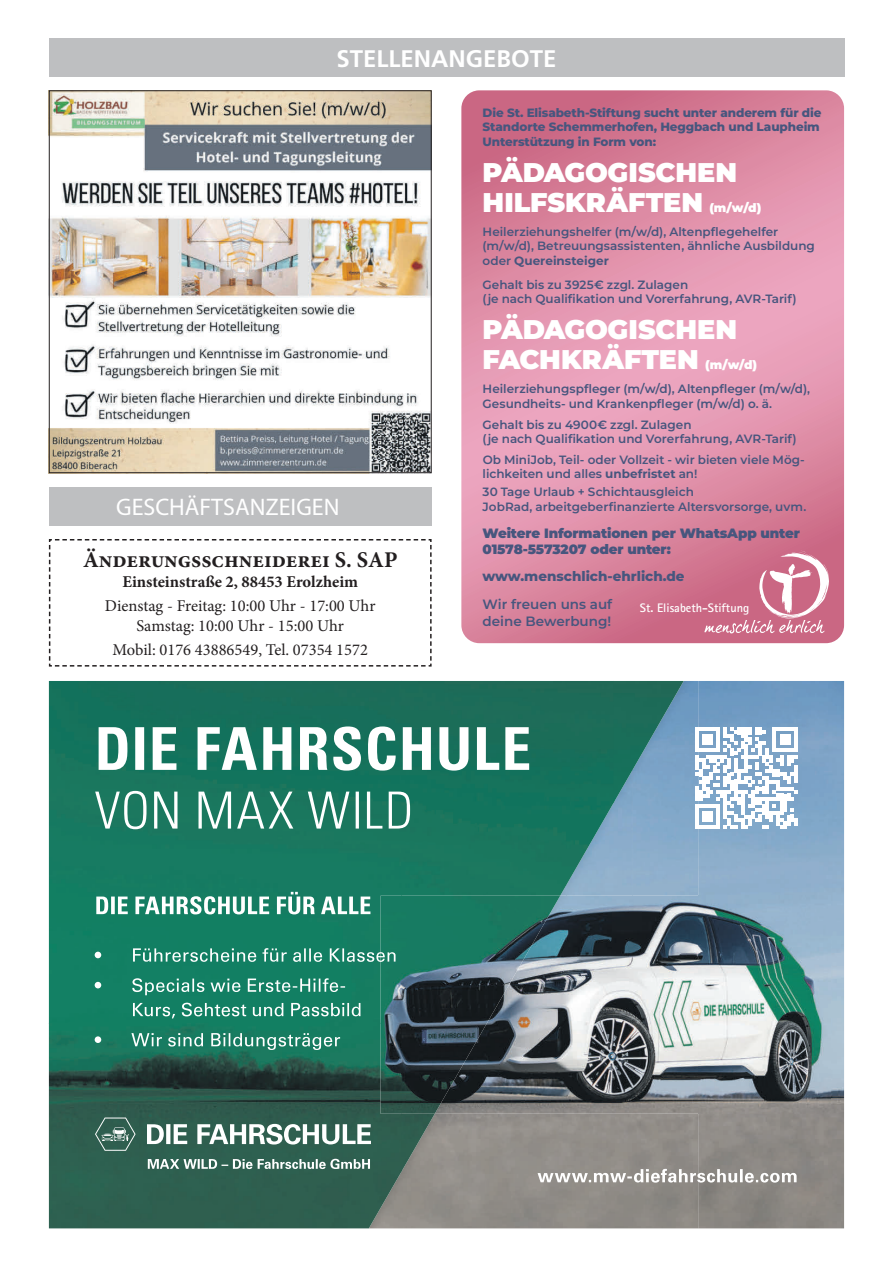
<style>
.page{position:relative;width:893px;height:1263px;background:#fff}
.page>*{position:absolute;margin:0;border:0;box-sizing:border-box;transform-origin:0 0}
.t1{font:900 27px/30px "Montserrat";color:#fff}
.t2{font:700 24px "Frutiger";color:#fff}
.t3{font:700 24px "Frutiger LT Std";color:#fff}
.t4{font:700 22.5px "Minion Pro";color:#231f20}
.t5{font:16.5px/19.8px "Minion Pro";color:#231f20;text-align:center}
.t6{font:700 16.5px "Minion Pro";color:#231f20}
.t7{font:900 13.5px/16.2px "Montserrat";letter-spacing:-.01em;color:#47567e}
.t8{font:600 13.5px/16.5px "Montserrat";color:#47567e}
.t9{font:800 13.5px "Montserrat";color:#47567e}
.t10{font:700 12.3px "Rotis SES";color:#fff}
.t11{font:600 12px/14.4px "Montserrat";color:#47567e}
.t12{font:800 12px/14.4px "Montserrat";letter-spacing:-.01em;color:#47567e}
.t13{font:900 12px "Montserrat";color:#fff}
.s1{font-weight:700}
</style>
<div class="page">
<img style="left:698px;top:681px;width:146px;height:547px">
<img style="left:633px;top:681px;width:65px;height:215px">
<img style="left:49px;top:681px;width:353px;height:547px">
<img style="left:401px;top:681px;width:213px;height:215px">
<img style="left:613px;top:681px;width:71px;height:122px">
<img style="left:401px;top:1114px;width:34px;height:58px">
<svg style="left:99px;top:726px;width:430px;height:45px"></svg>
<svg style="left:95px;top:791px;width:315px;height:38px"></svg>
<svg style="left:95px;top:1117px;width:41px;height:34px"></svg>
<svg style="left:147px;top:1124px;width:224px;height:20px"></svg>
<svg style="left:148px;top:1159px;width:222px;height:10px"></svg>
<img style="left:560px;top:896px;width:271px;height:218px">
<img style="left:381px;top:896px;width:179px;height:218px">
<svg style="left:538px;top:1169px;width:259px;height:14px"></svg>
<svg style="left:96px;top:892px;width:274px;height:22px"></svg>
<svg style="left:95px;top:952px;width:6px;height:6px"></svg>
<svg style="left:133px;top:948px;width:263px;height:14px;background:#509f8a"></svg>
<svg style="left:95px;top:982px;width:6px;height:6px"></svg>
<svg style="left:132px;top:978px;width:213px;height:17px;background:#459a84"></svg>
<svg style="left:133px;top:1003px;width:228px;height:15px;background:#4d9e89"></svg>
<div style="left:95px;top:1036px;width:6px;height:7px;background:#fff;border-radius:50%"></div>
<svg style="left:131px;top:1033px;width:209px;height:17px;background:#4c9984"></svg>
<svg style="left:695px;top:727px;width:102px;height:102px"></svg>
<img style="left:808px;top:1198px;width:21px;height:21px">
<svg style="left:461px;top:90px;width:383px;height:553px;background:#de8da7"></svg>
<svg style="left:704px;top:551px;width:125px;height:82px;background:#d38299"></svg>
<svg style="left:49px;top:539px;width:383px;height:127px"></svg>
<img style="left:51px;top:92px;width:379px;height:379px">
<div style="left:49px;top:90px;width:383px;height:383px;border:1px solid #231f20"></div>
<div style="left:49px;top:487px;width:383px;height:38px;background:#bebfc1"></div>
<div style="left:49px;top:38px;width:795px;height:39px;background:#bebfc1"></div>
<h2 class="t3" style="left:336px;top:44px;width:222px">STELLENANGEBOTE</h2>
<h2 class="t2" style="left:116px;top:492px;width:225px">GESCHÄFTSANZEIGEN</h2>
<h3 class="t4" style="left:83px;top:544px;width:316px">Änderungsschneiderei S. SAP</h3>
<h3 class="t6" style="left:122px;top:570px;width:237px">Einsteinstraße 2, 88453 Erolzheim</h3>
<h3 class="t5" style="left:105px;top:596px;width:272px">Dienstag - Freitag: 10:00 Uhr - 17:00 Uhr<br>Samstag: 10:00 Uhr - 15:00 Uhr</h3>
<h3 class="t5" style="left:113px;top:640px;width:257px">Mobil: 0176 43886549, Tel. 07354 1572</h3>
<p class="t12" style="left:483px;top:105px;width:340px">Die St. Elisabeth-Stiftung sucht unter anderem für die<br>Standorte Schemmerhofen, Heggbach und Laupheim<br>Unterstützung in Form von:</p>
<h1 class="t1" style="left:483px;top:157px;width:256px">PÄDAGOGISCHEN<br>HILFSKRÄFTEN</h1>
<p class="t13" style="left:709px;top:200px;width:53px">(m/w/d)</p>
<p class="t11" style="left:483px;top:224px;width:334px">Heilerziehungshelfer (m/w/d), Altenpflegehelfer (m/w/d), Betreuungsassistenten, ähnliche Ausbildung oder <span class="s1">Quereinsteiger</span></p>
<p class="t11" style="left:483px;top:277px;width:316px">Gehalt bis zu 3925€ zzgl. Zulagen<br>(je nach Qualifikation und Vorerfahrung, AVR-Tarif)</p>
<h1 class="t1" style="left:483px;top:314px;width:256px">PÄDAGOGISCHEN<br>FACHKRÄFTEN</h1>
<p class="t13" style="left:705px;top:357px;width:53px">(m/w/d)</p>
<p class="t11" style="left:483px;top:381px;width:329px">Heilerziehungspfleger (m/w/d), Altenpfleger (m/w/d),<br>Gesundheits- und Krankenpfleger (m/w/d) o. ä.</p>
<p class="t11" style="left:483px;top:417px;width:316px">Gehalt bis zu 4900€ zzgl. Zulagen<br>(je nach Qualifikation und Vorerfahrung, AVR-Tarif)</p>
<p class="t11" style="left:483px;top:452px;width:324px">Ob MiniJob, Teil- oder Vollzeit - wir bieten viele Mög&shy;lichkeiten und alles <span class="s1">unbefristet</span> an!</p>
<p class="t11" style="left:483px;top:484px;width:325px">30 Tage Urlaub + Schichtausgleich<br>JobRad, arbeitgeberfinanzierte Altersvorsorge, uvm.</p>
<p class="t7" style="left:483px;top:524px;width:319px">Weitere Informationen per WhatsApp unter<br>01578-5573207 oder unter:</p>
<p class="t9" style="left:483px;top:567px;width:203px">www.menschlich-ehrlich.de</p>
<p class="t8" style="left:483px;top:596px;width:131px">Wir freuen uns auf deine Bewerbung!</p>
<p class="t10" style="left:640px;top:600px;width:111px">St. Elisabeth-Stiftung</p>
</div>
